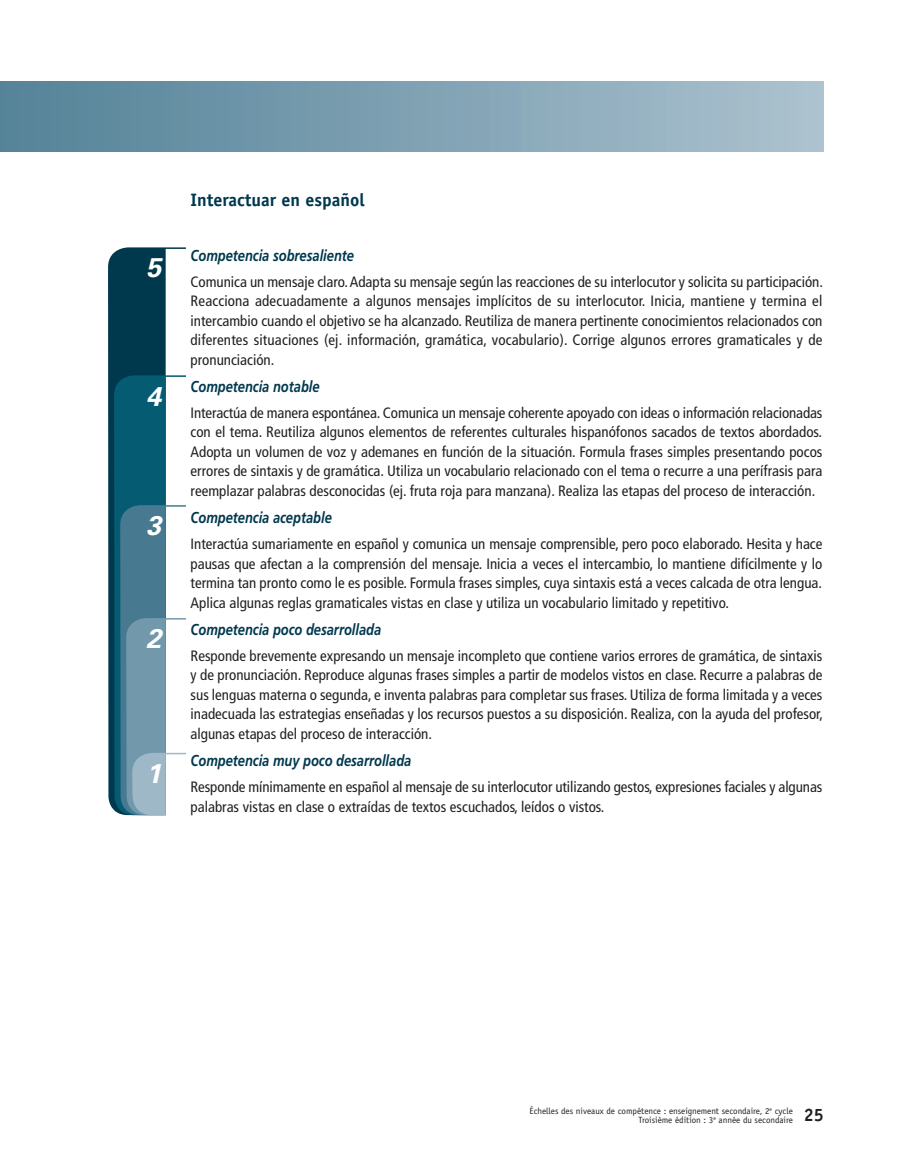
<style>
.page{position:relative;width:905px;height:1175px;background:#fff}
.page>*{position:absolute;margin:0;border:0;box-sizing:border-box;transform-origin:0 0}
.t1{font:italic 700 27px "Univers";color:#fff}
.t2{font:700 18px "Officina Sans";color:#00384e}
.t3{font:700 18px "Officina Sans";color:#231f20}
.t4{font:italic 700 15.75px "Frutiger";color:#00384e;scale:.82 1}
.t5{font:condensed 15px/19.5px "Frutiger";color:#231f20;text-align:justify}
.t6{font:9px/9px "Officina Sans";color:#231f20;text-align:right}
</style>
<div class="page">
<svg style="left:108px;top:247px;width:78px;height:563px;fill:#00384e"></svg>
<svg style="left:114px;top:375px;width:72px;height:440px"></svg>
<div style="left:0;top:81px;width:824px;height:70px;background:linear-gradient(to right,#538298,#acc2cf)"></div>
<h1 class="t1" style="left:146px;top:258px;width:17px">5</h1>
<h1 class="t1" style="left:146px;top:386px;width:17px">4</h1>
<h1 class="t1" style="left:146px;top:515px;width:17px">3</h1>
<h1 class="t1" style="left:146px;top:628px;width:17px">2</h1>
<h1 class="t1" style="left:146px;top:763px;width:17px">1</h1>
<p class="t2" style="left:190px;top:193px;width:176px">Interactuar en español</p>
<p class="t4" style="left:190px;top:249px;width:201px">Competencia sobresaliente</p>
<p class="t5" style="left:190px;top:273px;width:634px">Comunica un mensaje claro.Adapta su mensaje según las reacciones de su interlocutor y solicita su participación.<br>Reacciona adecuadamente a algunos mensajes implícitos de su interlocutor. Inicia, mantiene y termina el intercambio cuando el objetivo se ha alcanzado. Reutiliza de manera pertinente conocimientos relacionados con diferentes situaciones (ej. información, gramática, vocabulario). Corrige algunos errores gramaticales y de pronunciación.</p>
<p class="t4" style="left:190px;top:380px;width:159px">Competencia notable</p>
<p class="t5" style="left:190px;top:404px;width:633px">Interactúa de manera espontánea. Comunica un mensaje coherente apoyado con ideas o información relacionadas con el tema. Reutiliza algunos elementos de referentes culturales hispanófonos sacados de textos abordados.<br>Adopta un volumen de voz y ademanes en función de la situación. Formula frases simples presentando pocos errores de sintaxis y de gramática. Utiliza un vocabulario relacionado con el tema o recurre a una perífrasis para reemplazar palabras desconocidas (ej. fruta roja para manzana). Realiza las etapas del proceso de interacción.</p>
<p class="t4" style="left:190px;top:511px;width:174px">Competencia aceptable</p>
<p class="t5" style="left:190px;top:535px;width:633px">Interactúa sumariamente en español y comunica un mensaje comprensible, pero poco elaborado. Hesita y hace pausas que afectan a la comprensión del mensaje. Inicia a veces el intercambio, lo mantiene difícilmente y lo termina tan pronto como le es posible. Formula frases simples, cuya sintaxis está a veces calcada de otra lengua.<br>Aplica algunas reglas gramaticales vistas en clase y utiliza un vocabulario limitado y repetitivo.</p>
<p class="t4" style="left:190px;top:623px;width:234px">Competencia poco desarrollada</p>
<p class="t5" style="left:190px;top:647px;width:634px">Responde brevemente expresando un mensaje incompleto que contiene varios errores de gramática, de sintaxis y de pronunciación. Reproduce algunas frases simples a partir de modelos vistos en clase. Recurre a palabras de sus lenguas materna o segunda, e inventa palabras para completar sus frases. Utiliza de forma limitada y a veces inadecuada las estrategias enseñadas y los recursos puestos a su disposición. Realiza, con la ayuda del profesor, algunas etapas del proceso de interacción.</p>
<p class="t4" style="left:190px;top:754px;width:271px">Competencia muy poco desarrollada</p>
<p class="t5" style="left:190px;top:778px;width:633px">Responde mínimamente en español al mensaje de su interlocutor utilizando gestos, expresiones faciales y algunas palabras vistas en clase o extraídas de textos escuchados, leídos o vistos.</p>
<p class="t6" style="left:529px;top:1107px;width:265px">Échelles des niveaux de compétence : enseignement secondaire, 2<sup>e</sup> cycle<br>Troisième édition : 3<sup>e</sup> année du secondaire</p>
<p class="t3" style="left:804px;top:1107px;width:21px">25</p>
</div>
